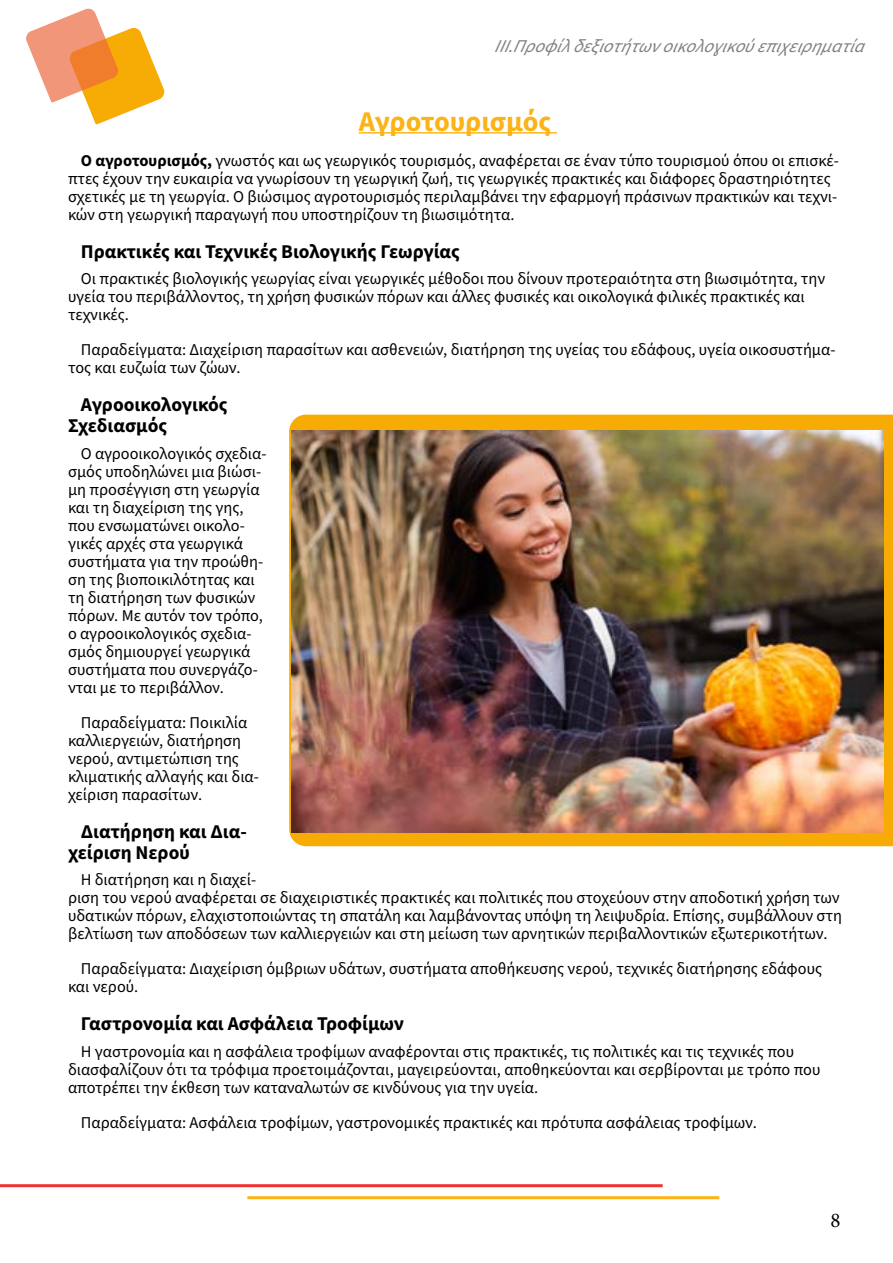
<style>
.page{position:relative;width:893px;height:1263px;background:#fff}
.page>*{position:absolute;margin:0;border:0;box-sizing:border-box;transform-origin:0 0}
.t1{font:700 28.5px "Source Sans 3";color:#fcb316}
.t2{font:21px "Minion Pro";color:#000}
.t3{font:700 19.5px/21px "Source Sans 3";color:#000}
.t4{font:italic 18px "Source Sans 3";color:#808285}
.t5{font:16.5px/18px "Source Sans 3";color:#000}
.s1{font-weight:700}
</style>
<div class="page">
<hr style="left:359px;top:132px;width:198px;height:2px;background:#fcb316">
<svg style="left:289px;top:415px;width:604px;height:431px;background:#f1a80d"></svg>
<hr style="left:0;top:1184px;width:663px;height:3px;background:#ee3433">
<hr style="left:247px;top:1196px;width:472px;height:3px;background:#fcb316">
<img style="left:291px;top:431px;width:592px;height:401px">
<svg style="left:26px;top:8px;width:139px;height:117px"></svg>
<p class="t4" style="left:494px;top:35px;width:381px">III.Προφίλδεξιοτήτωνοικολογικούεπιχειρηματία</p>
<h1 class="t1" style="left:359px;top:103px;width:194px">Αγροτουρισμός</h1>
<p class="t5" style="left:68px;top:151px;width:772px;text-indent:13px"><span class="s1">Ο αγροτουρισμός,</span> γνωστός και ως γεωργικός τουρισμός, αναφέρεται σε έναν τύπο τουρισμού όπου οι επισκέ&shy;πτες έχουν την ευκαιρία να γνωρίσουν τη γεωργική ζωή, τις γεωργικές πρακτικές και διάφορες δραστηριότητες σχετικές με τη γεωργία. Ο βιώσιμος αγροτουρισμός περιλαμβάνει την εφαρμογή πράσινων πρακτικών και τεχνι&shy;κών στη γεωργική παραγωγή που υποστηρίζουν τη βιωσιμότητα.</p>
<p class="t3" style="left:81px;top:241px;width:381px">Πρακτικές και Τεχνικές Βιολογικής Γεωργίας</p>
<p class="t5" style="left:68px;top:270px;width:759px;text-indent:13px">Οι πρακτικές βιολογικής γεωργίας είναι γεωργικές μέθοδοι που δίνουν προτεραιότητα στη βιωσιμότητα, την υγεία του περιβάλλοντος, τη χρήση φυσικών πόρων και άλλες φυσικές και οικολογικά φιλικές πρακτικές και τεχνικές.</p>
<p class="t5" style="left:68px;top:341px;width:769px;text-indent:13px">Παραδείγματα: Διαχείριση παρασίτων και ασθενειών, διατήρηση της υγείας του εδάφους, υγεία οικοσυστήμα&shy;τος και ευζωία των ζώων.</p>
<p class="t3" style="left:68px;top:394px;width:161px;text-indent:13px">Αγροοικολογικός<br>Σχεδιασμός</p>
<p class="t5" style="left:68px;top:444px;width:200px;text-indent:13px">Ο αγροοικολογικός σχεδια&shy;σμός υποδηλώνει μια βιώσι&shy;μη προσέγγιση στη γεωργία και τη διαχείριση της γης, που ενσωματώνει οικολο&shy;γικές αρχές στα γεωργικά συστήματα για την προώθη&shy;ση της βιοποικιλότητας και τη διατήρηση των φυσικών πόρων. Με αυτόν τον τρόπο, ο αγροοικολογικός σχεδια&shy;σμός δημιουργεί γεωργικά συστήματα που συνεργάζο&shy;νται με το περιβάλλον.</p>
<p class="t5" style="left:68px;top:713px;width:192px;text-indent:13px">Παραδείγματα: Ποικιλία καλλιεργειών, διατήρηση νερού, αντιμετώπιση της κλιματικής αλλαγής και δια&shy;χείριση παρασίτων.</p>
<p class="t3" style="left:68px;top:821px;width:180px;text-indent:13px">Διατήρηση και Δια&shy;χείριση Νερού</p>
<p class="t5" style="left:68px;top:871px;width:775px;text-indent:13px">Η διατήρηση και η διαχεί-<br>ριση του νερού αναφέρεται σε διαχειριστικές πρακτικές και πολιτικές που στοχεύουν στην αποδοτική χρήση των υδατικών πόρων, ελαχιστοποιώντας τη σπατάλη και λαμβάνοντας υπόψη τη λειψυδρία. Επίσης, συμβάλλουν στη βελτίωση των αποδόσεων των καλλιεργειών και στη μείωση των αρνητικών περιβαλλοντικών εξωτερικοτήτων.</p>
<p class="t5" style="left:68px;top:960px;width:756px;text-indent:13px">Παραδείγματα: Διαχείριση όμβριων υδάτων, συστήματα αποθήκευσης νερού, τεχνικές διατήρησης εδάφους και νερού.</p>
<p class="t3" style="left:81px;top:1013px;width:325px">Γαστρονομία και Ασφάλεια Τροφίμων</p>
<p class="t5" style="left:68px;top:1042px;width:754px;text-indent:13px">Η γαστρονομία και η ασφάλεια τροφίμων αναφέρονται στις πρακτικές, τις πολιτικές και τις τεχνικές που διασφαλίζουν ότι τα τρόφιμα προετοιμάζονται, μαγειρεύονται, αποθηκεύονται και σερβίρονται με τρόπο που αποτρέπει την έκθεση των καταναλωτών σε κινδύνους για την υγεία.</p>
<p class="t5" style="left:81px;top:1113px;width:678px">Παραδείγματα: Ασφάλεια τροφίμων, γαστρονομικές πρακτικές και πρότυπα ασφάλειας τροφίμων.</p>
<p class="t2" style="left:831px;top:1206px;width:12px">8</p>
</div>
